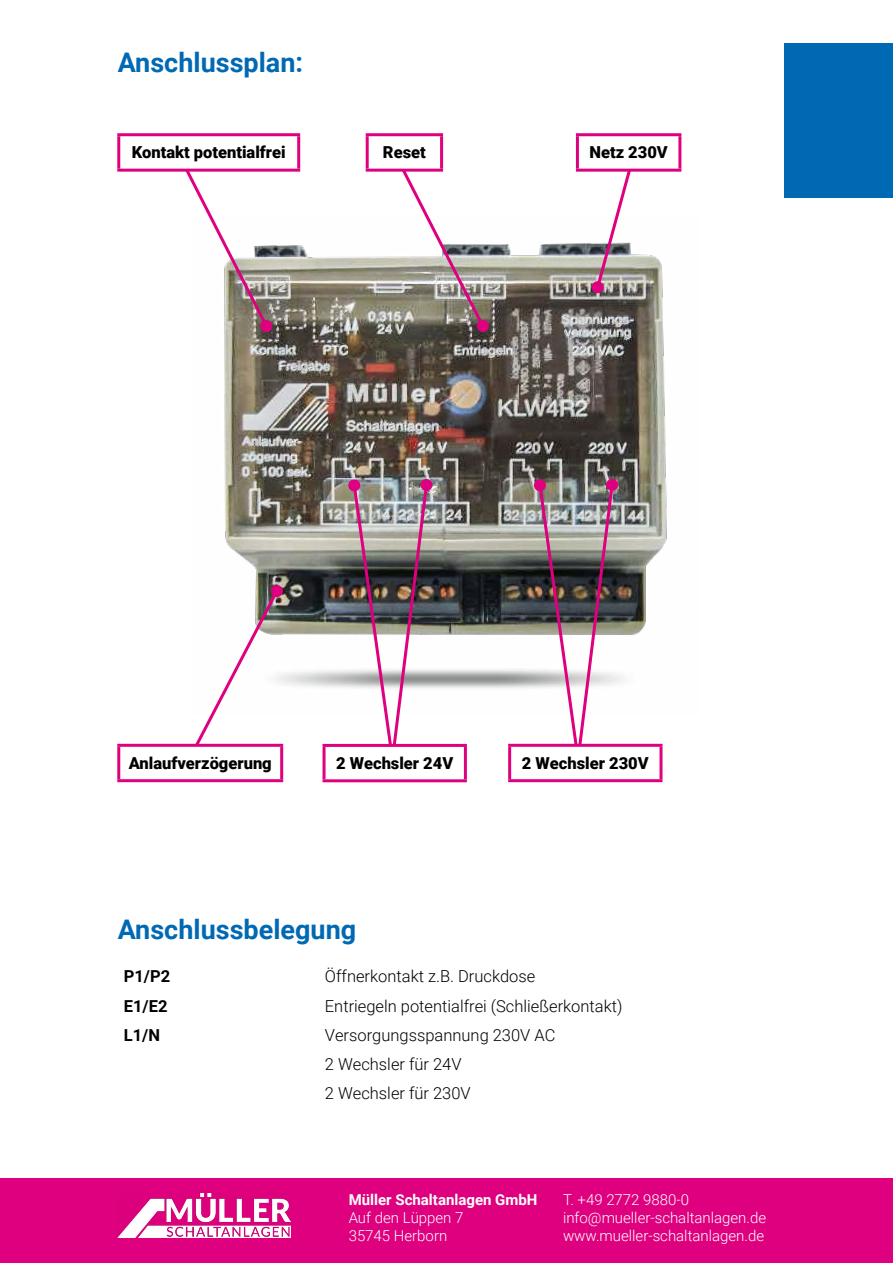
<style>
.page{position:relative;width:893px;height:1263px;background:#fff}
.page>*{position:absolute;margin:0;border:0;box-sizing:border-box;transform-origin:0 0}
.t1{font:700 27px "Roboto";color:#0069b4}
.t2{font:300 16.5px/29.2px "Roboto";color:#000}
.t3{font:900 16.5px "Roboto";color:#000}
.t4{font:700 16.5px "Roboto";color:#000}
.t5{font:300 15px/18px "Roboto";color:#fff}
.t6{font:700 15px "Roboto";color:#fff}
</style>
<div class="page">
<div style="left:784px;top:43px;width:109px;height:155px;background:#0069b4"></div>
<div style="left:0;top:1178px;width:893px;height:85px;background:#de007e"></div>
<img style="left:118px;top:1193px;width:173px;height:44px">
<hr style="left:117px;top:133px;width:183px;height:3px;background:#de007e">
<hr style="left:117px;top:136px;width:3px;height:33px;background:#de007e">
<hr style="left:297px;top:136px;width:3px;height:33px;background:#de007e">
<hr style="left:117px;top:169px;width:183px;height:3px;background:#de007e">
<img style="left:224px;top:243px;width:443px;height:446px">
<svg style="left:183px;top:168px;width:87px;height:162px"></svg>
<div style="left:260px;top:320px;width:12px;height:12px;background:#de007e;border-radius:50%"></div>
<hr style="left:366px;top:133px;width:77px;height:3px;background:#de007e">
<hr style="left:366px;top:136px;width:3px;height:33px;background:#de007e">
<hr style="left:440px;top:136px;width:3px;height:33px;background:#de007e">
<hr style="left:366px;top:169px;width:77px;height:3px;background:#de007e">
<svg style="left:399px;top:166px;width:88px;height:164px"></svg>
<div style="left:477px;top:320px;width:12px;height:12px;background:#de007e;border-radius:50%"></div>
<hr style="left:576px;top:133px;width:105px;height:3px;background:#de007e">
<hr style="left:576px;top:136px;width:3px;height:33px;background:#de007e">
<hr style="left:678px;top:136px;width:3px;height:33px;background:#de007e">
<hr style="left:576px;top:169px;width:105px;height:3px;background:#de007e">
<svg style="left:594px;top:168px;width:39px;height:123px"></svg>
<div style="left:592px;top:281px;width:12px;height:12px;background:#de007e;border-radius:50%"></div>
<hr style="left:117px;top:744px;width:166px;height:3px;background:#de007e">
<hr style="left:117px;top:747px;width:3px;height:32px;background:#de007e">
<hr style="left:280px;top:747px;width:3px;height:32px;background:#de007e">
<hr style="left:117px;top:779px;width:166px;height:3px;background:#de007e">
<svg style="left:192px;top:587px;width:89px;height:163px"></svg>
<div style="left:271px;top:585px;width:12px;height:12px;background:#de007e;border-radius:50%"></div>
<hr style="left:323px;top:744px;width:144px;height:3px;background:#de007e">
<hr style="left:323px;top:747px;width:3px;height:32px;background:#de007e">
<hr style="left:464px;top:747px;width:3px;height:32px;background:#de007e">
<hr style="left:323px;top:779px;width:144px;height:3px;background:#de007e">
<div style="left:420px;top:479px;width:12px;height:12px;background:#de007e;border-radius:50%"></div>
<img style="left:351px;top:482px;width:79px;height:265px">
<div style="left:348px;top:479px;width:12px;height:12px;background:#de007e;border-radius:50%"></div>
<hr style="left:508px;top:744px;width:154px;height:3px;background:#de007e">
<hr style="left:508px;top:747px;width:3px;height:32px;background:#de007e">
<hr style="left:659px;top:747px;width:3px;height:32px;background:#de007e">
<hr style="left:508px;top:779px;width:154px;height:3px;background:#de007e">
<div style="left:606px;top:479px;width:12px;height:12px;background:#de007e;border-radius:50%"></div>
<img style="left:536px;top:481px;width:79px;height:266px">
<div style="left:534px;top:479px;width:12px;height:12px;background:#de007e;border-radius:50%"></div>
<h1 class="t1" style="left:118px;top:43px;width:187px">Anschlussplan:</h1>
<p class="t3" style="left:132px;top:141px;width:155px">Kontakt potentialfrei</p>
<p class="t3" style="left:383px;top:141px;width:44px">Reset</p>
<p class="t3" style="left:589px;top:141px;width:80px">Netz 230V</p>
<p class="t3" style="left:129px;top:751px;width:145px">Anlaufverzögerung</p>
<p class="t3" style="left:336px;top:751px;width:119px">2 Wechsler 24V</p>
<p class="t3" style="left:522px;top:751px;width:128px">2 Wechsler 230V</p>
<h1 class="t1" style="left:118px;top:910px;width:240px">Anschlussbelegung</h1>
<p class="t4" style="left:124px;top:965px;width:48px">P1/P2</p>
<p class="t2" style="left:325px;top:961px;width:212px">Öffnerkontakt z.B. Druckdose</p>
<p class="t4" style="left:124px;top:994px;width:45px">E1/E2</p>
<p class="t2" style="left:325px;top:990px;width:299px">Entriegeln potentialfrei (Schließerkontakt)</p>
<p class="t4" style="left:124px;top:1023px;width:38px">L1/N</p>
<p class="t2" style="left:325px;top:1020px;width:232px">Versorgungsspannung 230V AC<br>2 Wechsler für 24V<br>2 Wechsler für 230V</p>
<p class="t6" style="left:349px;top:1189px;width:190px">Müller Schaltanlagen GmbH</p>
<p class="t5" style="left:349px;top:1208px;width:116px">Auf den Lüppen 7<br>35745 Herborn</p>
<p class="t5" style="left:563px;top:1190px;width:205px">T. +49 2772 9880-0 info@mueller-schaltanlagen.de www.mueller-schaltanlagen.de</p>
</div>
